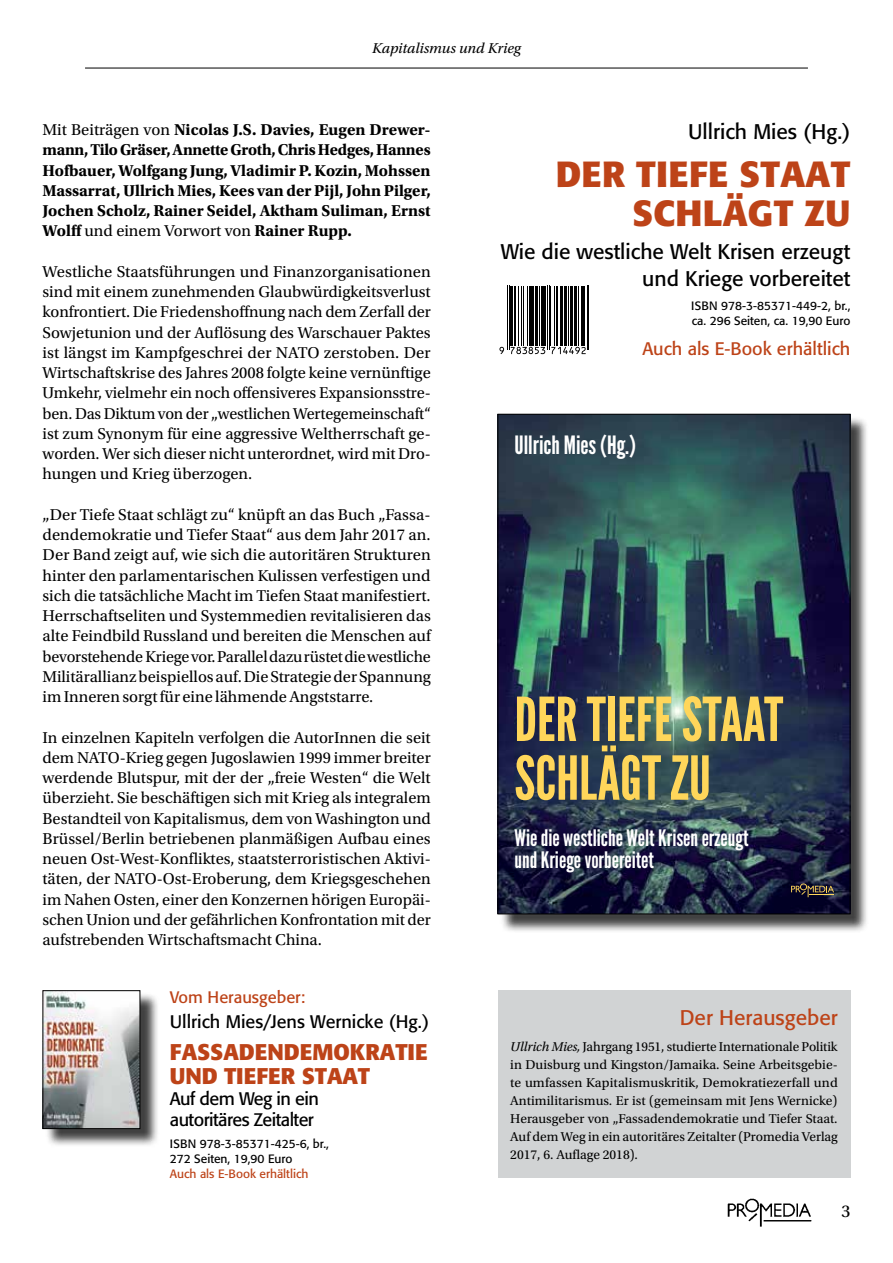
<style>
.page{position:relative;width:893px;height:1263px;background:#fff}
.page>*{position:absolute;margin:0;border:0;box-sizing:border-box;transform-origin:0 0}
.t1{font:60.45px/58.8px "League Gothic";color:#ffd65a}
.t2{font:700 36px/39px "Formata Pro";letter-spacing:.01em;color:#bd4318;text-align:right}
.t3{font:25.2px "League Gothic";color:#fff}
.t4{font:22.65px/21.8px "League Gothic";color:#fff}
.t5{font:700 22.5px/24px "Formata Pro";color:#bd4318}
.t6{font:21px/27px "Formata Pro";color:#000;text-align:right}
.t7{font:21px "Formata Pro";color:#bd4318}
.t8{font:18px/21px "Formata Pro";letter-spacing:-.03em;color:#000}
.t9{font:18px "Formata Pro";color:#000}
.t10{font:18px "Formata Pro";color:#bd4318}
.t11{font:18px "Utopia Std";color:#000}
.t12{font:16.5px/20.2px "Utopia Std";color:#000;text-align:justify}
.t13{font:700 16.5px/20.2px "Utopia Std";color:#000;text-align:justify}
.t14{font:16.5px "Formata Pro";color:#bd4318}
.t15{font:italic 15px "Utopia Std";color:#000}
.t16{font:13.5px/18px "Utopia Std";color:#000;text-align:justify}
.t17{font:12px/15px "Formata Pro";color:#000}
.t18{font:12px "Formata Pro";color:#bd4318}
.s1{font-weight:400}
.s2{font-style:italic}
</style>
<div class="page">
<img style="left:728px;top:1198px;width:84px;height:29px">
<hr style="left:85px;top:68px;width:723px;height:1px;background:#000">
<div style="left:500px;top:416px;width:369px;height:517px;background:#000;opacity:.75"></div>
<img style="left:499px;top:416px;width:349px;height:496px">
<svg style="left:791px;top:883px;width:43px;height:14px"></svg>
<div style="left:497px;top:990px;width:353px;height:188px;background:#d1d3d4"></div>
<svg style="left:499px;top:347px;width:5px;height:7px"></svg>
<hr style="left:507px;top:286px;width:1px;height:64px;background:#000">
<hr style="left:509px;top:286px;width:1px;height:64px;background:#000">
<hr style="left:510px;top:286px;width:3px;height:60px;background:#000">
<hr style="left:514px;top:286px;width:2px;height:60px;background:#000">
<hr style="left:518px;top:286px;width:1px;height:60px;background:#000">
<hr style="left:521px;top:286px;width:1px;height:60px;background:#000">
<hr style="left:523px;top:286px;width:1px;height:60px;background:#000">
<hr style="left:527px;top:286px;width:1px;height:60px;background:#000">
<hr style="left:529px;top:286px;width:1px;height:60px;background:#000">
<hr style="left:531px;top:286px;width:3px;height:60px;background:#000">
<hr style="left:535px;top:286px;width:2px;height:60px;background:#000">
<hr style="left:539px;top:286px;width:1px;height:60px;background:#000">
<svg style="left:511px;top:347px;width:34px;height:7px"></svg>
<hr style="left:541px;top:286px;width:3px;height:60px;background:#000">
<hr style="left:545px;top:286px;width:1px;height:60px;background:#000">
<hr style="left:547px;top:286px;width:1px;height:64px;background:#000">
<hr style="left:549px;top:286px;width:1px;height:64px;background:#000">
<hr style="left:550px;top:286px;width:1px;height:60px;background:#000">
<hr style="left:554px;top:286px;width:1px;height:60px;background:#000">
<hr style="left:556px;top:286px;width:2px;height:60px;background:#000">
<hr style="left:560px;top:286px;width:2px;height:60px;background:#000">
<hr style="left:562px;top:286px;width:1px;height:60px;background:#000">
<hr style="left:564px;top:286px;width:3px;height:60px;background:#000">
<hr style="left:568px;top:286px;width:1px;height:60px;background:#000">
<hr style="left:570px;top:286px;width:3px;height:60px;background:#000">
<hr style="left:575px;top:286px;width:2px;height:60px;background:#000">
<hr style="left:578px;top:286px;width:1px;height:60px;background:#000">
<svg style="left:551px;top:347px;width:35px;height:7px"></svg>
<hr style="left:581px;top:286px;width:1px;height:60px;background:#000">
<hr style="left:583px;top:286px;width:2px;height:60px;background:#000">
<hr style="left:587px;top:286px;width:1px;height:64px;background:#000">
<hr style="left:588px;top:286px;width:1px;height:64px;background:#000">
<div style="left:45px;top:992px;width:114px;height:155px;background:#000;opacity:.75"></div>
<img style="left:45px;top:992px;width:93px;height:135px">
<div style="left:43px;top:990px;width:97px;height:139px;border:1px solid #000"></div>
<p class="t15" style="left:372px;top:40px;width:150px">Kapitalismus und Krieg</p>
<p class="t13" style="left:43px;top:120px;width:390px"><span class="s1">Mit Beiträgen von</span> Nicolas J.S. Davies, Eugen Drewer&shy;mann, Tilo Gräser, Annette Groth, Chris Hedges, Hannes Hofbauer, Wolfgang Jung, Vladimir P. Kozin, Mohssen Massarrat, Ullrich Mies, Kees van der Pijl, John Pilger, Jochen Scholz, Rainer Seidel, Aktham Suliman, Ernst Wolff <span class="s1">und einem Vorwort von</span> Rainer Rupp.</p>
<p class="t12" style="left:43px;top:261px;width:390px">Westliche Staatsführungen und Finanzorganisationen sind mit einem zunehmenden Glaubwürdigkeitsverlust konfrontiert. Die Friedenshoffnung nach dem Zerfall der Sowjetunion und der Auflösung des Warschauer Paktes ist längst im Kampfgeschrei der NATO zerstoben. Der Wirtschaftskrise des Jahres 2008 folgte keine vernünftige Umkehr, vielmehr ein noch offensiveres Expansionsstre&shy;ben. Das Diktum von der „westlichen Wertegemeinschaft“ ist zum Synonym für eine aggressive Weltherrschaft ge&shy;worden. Wer sich dieser nicht unterordnet, wird mit Dro&shy;hungen und Krieg überzogen.</p>
<p class="t12" style="left:43px;top:504px;width:390px">„Der Tiefe Staat schlägt zu“ knüpft an das Buch „Fassa&shy;dendemokratie und Tiefer Staat“ aus dem Jahr 2017 an.<br>Der Band zeigt auf, wie sich die autoritären Strukturen hinter den parlamentarischen Kulissen verfestigen und sich die tatsächliche Macht im Tiefen Staat manifestiert.<br>Herrschaftseliten und Systemmedien revitalisieren das alte Feindbild Russland und bereiten die Menschen auf bevorstehende Kriege vor. Parallel dazu rüstet die westliche Militärallianz beispiellos auf. Die Strategie der Spannung im Inneren sorgt für eine lähmende Angststarre.</p>
<p class="t12" style="left:43px;top:727px;width:390px">In einzelnen Kapiteln verfolgen die AutorInnen die seit dem NATO-Krieg gegen Jugoslawien 1999 immer breiter werdende Blutspur, mit der der „freie Westen“ die Welt überzieht. Sie beschäftigen sich mit Krieg als integralem Bestandteil von Kapitalismus, dem von Washington und Brüssel/Berlin betriebenen planmäßigen Aufbau eines neuen Ost-West-Konfliktes, staatsterroristischen Aktivi&shy;täten, der NATO-Ost-Eroberung, dem Kriegsgeschehen im Nahen Osten, einer den Konzernen hörigen Europäi&shy;schen Union und der gefährlichen Konfrontation mit der aufstrebenden Wirtschaftsmacht China.</p>
<p class="t14" style="left:170px;top:986px;width:137px">Vom Herausgeber:</p>
<p class="t9" style="left:170px;top:1010px;width:261px">Ullrich Mies/Jens Wernicke (Hg.)</p>
<h3 class="t5" style="left:170px;top:1040px;width:259px">FASSADENDEMOKRATIE<br>UND TIEFER STAAT</h3>
<p class="t8" style="left:170px;top:1088px;width:151px">Auf dem Weg in ein autoritäres Zeitalter</p>
<p class="t17" style="left:170px;top:1136px;width:161px">ISBN 978-3-85371-425-6, br.,<br>272 Seiten, 19,90 Euro</p>
<p class="t18" style="left:170px;top:1166px;width:140px">Auch als E-Book erhältlich</p>
<p class="t6" style="left:688px;top:118px;width:164px">Ullrich Mies (Hg.)</p>
<h2 class="t2" style="left:556px;top:155px;width:296px">DER TIEFE STAAT<br>SCHLÄGT ZU</h2>
<p class="t6" style="left:501px;top:238px;width:351px">Wie die westliche Welt Krisen erzeugt und Kriege vorbereitet</p>
<p class="t17" style="left:691px;top:298px;width:161px">ISBN 978-3-85371-449-2, br., ca. 296 Seiten, ca. 19,90 Euro</p>
<p class="t10" style="left:642px;top:337px;width:210px">Auch als E-Book erhältlich</p>
<h3 class="t3" style="left:515px;top:430px;width:123px">Ullrich Mies (Hg.)</h3>
<h1 class="t1" style="left:515px;top:690px;width:270px">DER TIEFE STAAT<br>SCHLÄGT ZU</h1>
<h3 class="t4" style="left:515px;top:827px;width:236px">Wie die westliche Welt Krisen erzeugt und Kriege vorbereitet</h3>
<p class="t7" style="left:680px;top:1004px;width:159px">Der Herausgeber</p>
<p class="t16" style="left:510px;top:1038px;width:329px"><span class="s2">Ullrich Mies,</span> Jahrgang 1951, studierte Internationale Politik in Duisburg und Kingston/Jamaika. Seine Arbeitsgebie&shy;te umfassen Kapitalismuskritik, Demokratiezerfall und Antimilitarismus. Er ist (gemeinsam mit Jens Wernicke)<br>Herausgeber von „Fassadendemokratie und Tiefer Staat.<br>Auf dem Weg in ein autoritäres Zeitalter (Promedia Verlag 2017, 6. Auflage 2018).</p>
<p class="t11" style="left:841px;top:1200px;width:10px">3</p>
</div>
